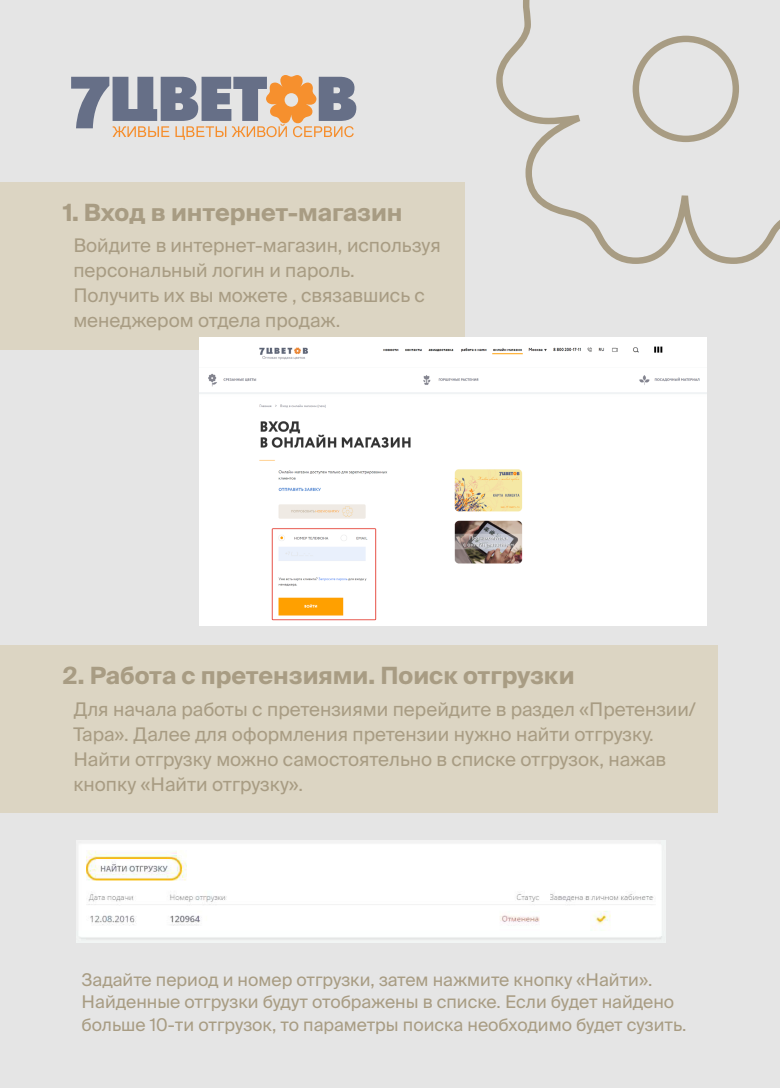
<style>
.page{position:relative;width:780px;height:1088px;background:#e5e5e5}
.page>*{position:absolute;margin:0;border:0;box-sizing:border-box;transform-origin:0 0}
.t1{font:700 23.75px "Suisse Intl";color:#a89c83}
.t2{font:18.75px/25px "Suisse Intl";color:#a89c83}
.t3{font:17.5px/22.5px "Suisse Intl";color:#a89c83}
</style>
<div class="page">
<div style="left:0;top:182px;width:464px;height:167px;background:#dcd5c3"></div>
<div style="left:0;top:645px;width:717px;height:168px;background:#dcd5c3"></div>
<svg style="left:71px;top:75px;width:285px;height:65px"></svg>
<svg style="left:496px;top:0;width:284px;height:264px"></svg>
<img style="left:200px;top:338px;width:506px;height:287px">
<img style="left:76px;top:840px;width:589px;height:103px">
<p class="t1" style="left:63px;top:199px;width:341px">1. Вход в интернет-магазин</p>
<p class="t2" style="left:73px;top:233px;width:369px">Войдите в интернет-магазин, используя</p>
<p class="t2" style="left:73px;top:258px;width:283px">персональный логин и пароль.</p>
<p class="t2" style="left:73px;top:283px;width:353px">Получить их вы можете , связавшись с</p>
<p class="t2" style="left:73px;top:308px;width:268px">менеджером отдела продаж.</p>
<p class="t1" style="left:63px;top:662px;width:513px">2. Работа с претензиями. Поиск отгрузки</p>
<p class="t2" style="left:73px;top:697px;width:624px">Для начала работы с претензиями перейдите в раздел «Претензии/<br>Тара». Далее для оформления претензии нужно найти отгрузку.</p>
<p class="t2" style="left:73px;top:747px;width:594px">Найти отгрузку можно самостоятельно в списке отгрузок, нажав кнопку «Найти отгрузку».</p>
<p class="t3" style="left:82px;top:968px;width:572px">Задайте период и номер отгрузки, затем нажмите кнопку «Найти».</p>
<p class="t3" style="left:82px;top:991px;width:606px">Найденные отгрузки будут отображены в списке. Если будет найдено больше 10-ти отгрузок, то параметры поиска необходимо будет сузить.</p>
</div>
